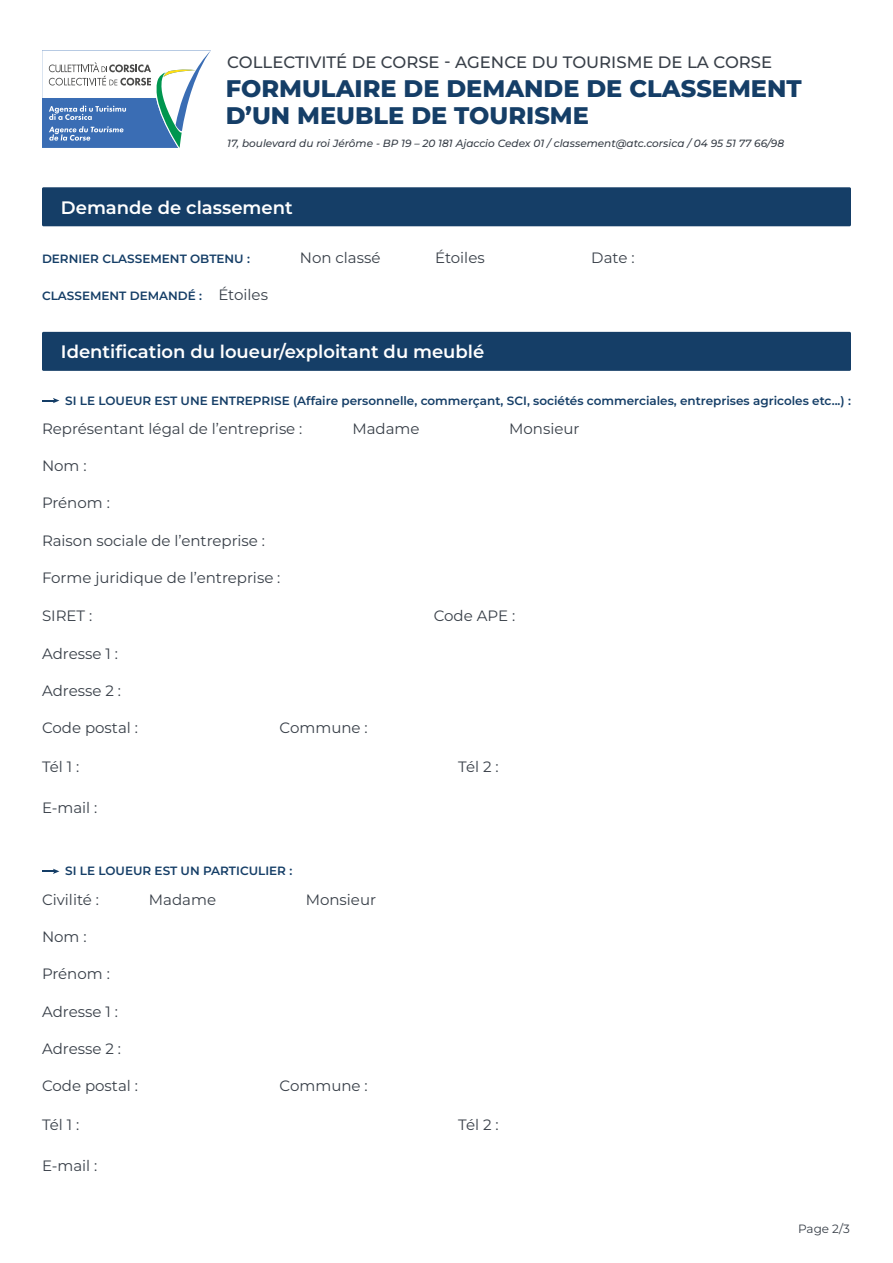
<style>
.page{position:relative;width:893px;height:1263px;background:#fff}
.page>*{position:absolute;margin:0;border:0;box-sizing:border-box;transform-origin:0 0}
.t1{font:800 24px/27px "Montserrat";color:#153e67}
.t2{font:600 18px "Montserrat";color:#fff}
.t3{font:500 16.5px "Montserrat";color:#394049}
.t4{font:15px "Montserrat";color:#394049}
.t5{font:600 12px "Montserrat";color:#153e67}
.t6{font:12px "Montserrat";color:#394049}
.t7{font:italic 500 10.5px "Montserrat";color:#394049}
.s1{font-weight:400;font-size:15px;color:#394049}
</style>
<div class="page">
<div style="left:42px;top:332px;width:809px;height:39px;background:#153e67;border-radius:2px"></div>
<div style="left:42px;top:187px;width:809px;height:39px;background:#153e67;border-radius:2px"></div>
<svg style="left:42px;top:50px;width:169px;height:98px"></svg>
<svg style="left:42px;top:398px;width:17px;height:5px"></svg>
<svg style="left:42px;top:869px;width:17px;height:5px"></svg>
<p class="t3" style="left:227px;top:51px;width:546px">COLLECTIVITÉ DE CORSE - AGENCE DU TOURISME DE LA CORSE</p>
<h1 class="t1" style="left:226px;top:74px;width:577px">FORMULAIRE DE DEMANDE DE CLASSEMENT<br>D’UN MEUBLE DE TOURISME</h1>
<p class="t7" style="left:227px;top:136px;width:558px">17, boulevard du roi Jérôme - BP 19 – 20 181 Ajaccio Cedex 01 / classement@atc.corsica / 04 95 51 77 66/98</p>
<p class="t2" style="left:61px;top:195px;width:233px">Demande de classement</p>
<p class="t5" style="left:42px;top:251px;width:210px">DERNIER CLASSEMENT OBTENU :</p>
<p class="t4" style="left:300px;top:248px;width:82px">Non classé</p>
<p class="t4" style="left:435px;top:248px;width:51px">Étoiles</p>
<p class="t4" style="left:591px;top:248px;width:45px">Date :</p>
<p class="t5" style="left:42px;top:288px;width:227px">CLASSEMENT DEMANDÉ : <span class="s1">Étoiles</span></p>
<p class="t2" style="left:61px;top:340px;width:425px">Identification du loueur/exploitant du meublé</p>
<p class="t5" style="left:65px;top:393px;width:787px">SI LE LOUEUR EST UNE ENTREPRISE (Affaire personnelle, commerçant, SCI, sociétés commerciales, entreprises agricoles etc...) :</p>
<p class="t4" style="left:42px;top:419px;width:262px">Représentant légal de l’entreprise :</p>
<p class="t4" style="left:42px;top:456px;width:46px">Nom :</p>
<p class="t4" style="left:42px;top:493px;width:69px">Prénom :</p>
<p class="t4" style="left:42px;top:530px;width:225px">Raison sociale de l’entreprise :</p>
<p class="t4" style="left:42px;top:568px;width:240px">Forme juridique de l’entreprise :</p>
<p class="t4" style="left:42px;top:606px;width:52px">SIRET :</p>
<p class="t4" style="left:42px;top:644px;width:77px">Adresse 1 :</p>
<p class="t4" style="left:42px;top:681px;width:80px">Adresse 2 :</p>
<p class="t4" style="left:352px;top:418px;width:69px">Madame</p>
<p class="t4" style="left:509px;top:418px;width:72px">Monsieur</p>
<p class="t4" style="left:434px;top:606px;width:83px">Code APE :</p>
<p class="t4" style="left:42px;top:718px;width:97px">Code postal :</p>
<p class="t4" style="left:42px;top:757px;width:39px">Tél 1 :</p>
<p class="t4" style="left:42px;top:798px;width:57px">E-mail :</p>
<p class="t4" style="left:280px;top:718px;width:90px">Commune :</p>
<p class="t5" style="left:65px;top:863px;width:229px">SI LE LOUEUR EST UN PARTICULIER :</p>
<p class="t4" style="left:42px;top:889px;width:59px">Civilité :</p>
<p class="t4" style="left:42px;top:926px;width:46px">Nom :</p>
<p class="t4" style="left:42px;top:963px;width:69px">Prénom :</p>
<p class="t4" style="left:42px;top:1002px;width:77px">Adresse 1 :</p>
<p class="t4" style="left:42px;top:1039px;width:80px">Adresse 2 :</p>
<p class="t4" style="left:42px;top:1076px;width:97px">Code postal :</p>
<p class="t4" style="left:42px;top:1115px;width:39px">Tél 1 :</p>
<p class="t4" style="left:42px;top:1156px;width:57px">E-mail :</p>
<p class="t4" style="left:149px;top:890px;width:69px">Madame</p>
<p class="t4" style="left:306px;top:890px;width:72px">Monsieur</p>
<p class="t4" style="left:280px;top:1076px;width:90px">Commune :</p>
<p class="t4" style="left:458px;top:757px;width:42px">Tél 2 :</p>
<p class="t4" style="left:458px;top:1115px;width:42px">Tél 2 :</p>
<p class="t6" style="left:798px;top:1220px;width:53px">Page 2/3</p>
</div>
